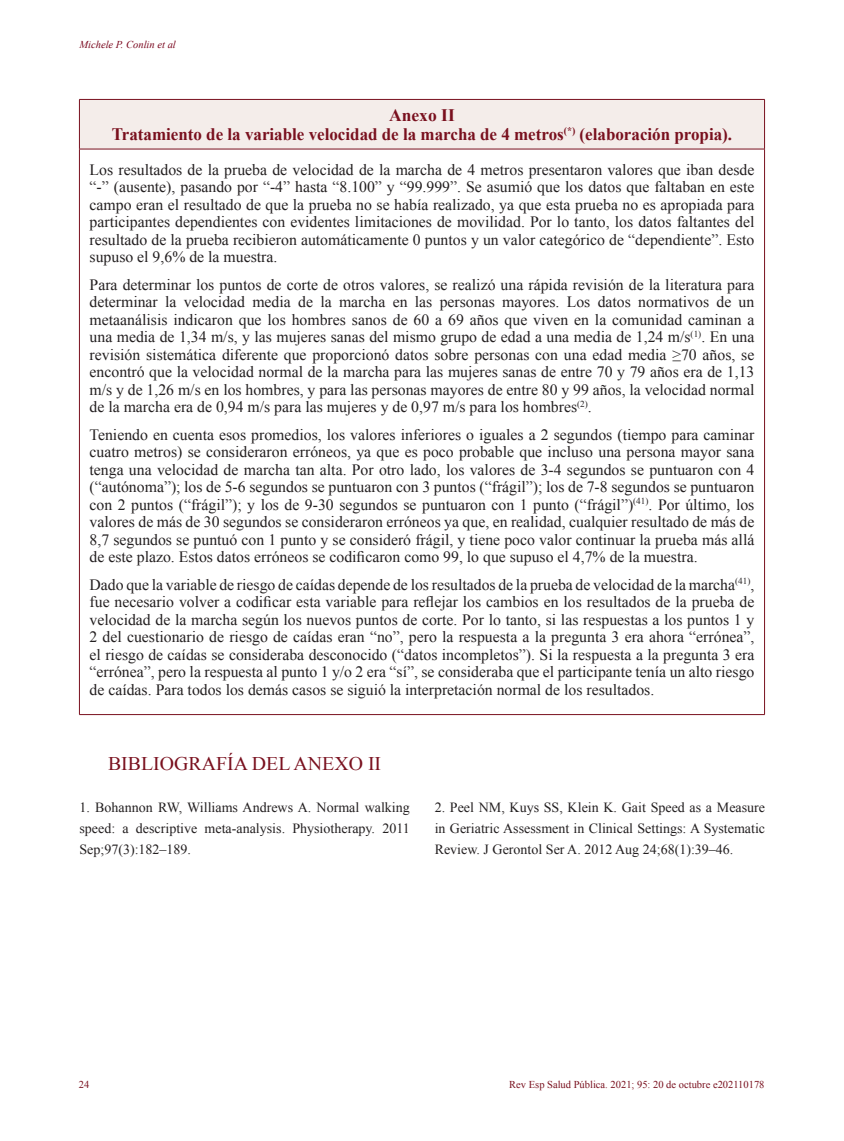
<style>
.page{position:relative;width:844px;height:1141px;background:#fff}
.page>*{position:absolute;margin:0;border:0;box-sizing:border-box;transform-origin:0 0}
.t1{font:19.25px "Times New Roman";color:#79101e}
.t2{font:700 17.5px/19.2px "Times New Roman";color:#79101e;text-align:center}
.t3{font:15.75px/17.5px "Times New Roman";color:#231f20;text-align:justify}
.t4{font:14px/21px "Times New Roman";color:#231f20;text-align:justify}
.t5{font:10.5px "Times New Roman";color:#79101e}
.t6{font:italic 10.5px "Times New Roman";color:#7a071e}
</style>
<div class="page">
<div style="left:79px;top:99px;width:685px;height:50px;background:#f4edea"></div>
<hr style="left:79px;top:100px;width:1px;height:49px;background:#79101e">
<hr style="left:764px;top:100px;width:1px;height:49px;background:#79101e">
<hr style="left:79px;top:99px;width:685px;height:1px;background:#79101e">
<hr style="left:79px;top:149px;width:685px;height:1px;background:#79101e">
<hr style="left:79px;top:149px;width:1px;height:565px;background:#79101e">
<hr style="left:764px;top:149px;width:1px;height:565px;background:#79101e">
<hr style="left:79px;top:714px;width:685px;height:1px;background:#79101e">
<p class="t6" style="left:79px;top:38px;width:98px">Michele P. Conlin et al</p>
<p class="t2" style="left:112px;top:105px;width:621px">Anexo II<br>Tratamiento de la variable velocidad de la marcha de 4 metros<sup>(*)</sup> (elaboración propia).</p>
<p class="t3" style="left:90px;top:161px;width:666px">Los resultados de la prueba de velocidad de la marcha de 4 metros presentaron valores que iban desde “-” (ausente), pasando por “-4” hasta “8.100” y “99.999”. Se asumió que los datos que faltaban en este campo eran el resultado de que la prueba no se había realizado, ya que esta prueba no es apropiada para participantes dependientes con evidentes limitaciones de movilidad. Por lo tanto, los datos faltantes del resultado de la prueba recibieron automáticamente 0 puntos y un valor categórico de “dependiente”. Esto supuso el 9,6% de la muestra.</p>
<p class="t3" style="left:90px;top:275px;width:666px">Para determinar los puntos de corte de otros valores, se realizó una rápida revisión de la literatura para determinar la velocidad media de la marcha en las personas mayores. Los datos normativos de un metaanálisis indicaron que los hombres sanos de 60 a 69 años que viven en la comunidad caminan a una media de 1,34 m/s, y las mujeres sanas del mismo grupo de edad a una media de 1,24 m/s<sup>(1)</sup>. En una revisión sistemática diferente que proporcionó datos sobre personas con una edad media ≥70 años, se encontró que la velocidad normal de la marcha para las mujeres sanas de entre 70 y 79 años era de 1,13 m/s y de 1,26 m/s en los hombres, y para las personas mayores de entre 80 y 99 años, la velocidad normal de la marcha era de 0,94 m/s para las mujeres y de 0,97 m/s para los hombres<sup>(2)</sup>.</p>
<p class="t3" style="left:90px;top:425px;width:666px">Teniendo en cuenta esos promedios, los valores inferiores o iguales a 2 segundos (tiempo para caminar cuatro metros) se consideraron erróneos, ya que es poco probable que incluso una persona mayor sana tenga una velocidad de marcha tan alta. Por otro lado, los valores de 3-4 segundos se puntuaron con 4 (“autónoma”); los de 5-6 segundos se puntuaron con 3 puntos (“frágil”); los de 7-8 segundos se puntuaron con 2 puntos (“frágil”); y los de 9-30 segundos se puntuaron con 1 punto (“frágil”)<sup>(41)</sup>. Por último, los valores de más de 30 segundos se consideraron erróneos ya que, en realidad, cualquier resultado de más de 8,7 segundos se puntuó con 1 punto y se consideró frágil, y tiene poco valor continuar la prueba más allá de este plazo. Estos datos erróneos se codificaron como 99, lo que supuso el 4,7% de la muestra.</p>
<p class="t3" style="left:90px;top:575px;width:666px">Dado que la variable de riesgo de caídas depende de los resultados de la prueba de velocidad de la marcha<sup>(41)</sup>, fue necesario volver a codificar esta variable para reflejar los cambios en los resultados de la prueba de velocidad de la marcha según los nuevos puntos de corte. Por lo tanto, si las respuestas a los puntos 1 y 2 del cuestionario de riesgo de caídas eran “no”, pero la respuesta a la pregunta 3 era ahora “errónea”, el riesgo de caídas se consideraba desconocido (“datos incompletos”). Si la respuesta a la pregunta 3 era “errónea”, pero la respuesta al punto 1 y/o 2 era “sí”, se consideraba que el participante tenía un alto riesgo de caídas. Para todos los demás casos se siguió la interpretación normal de los resultados.</p>
<p class="t1" style="left:108px;top:751px;width:274px">BIBLIOGRAFÍA DEL ANEXO II</p>
<p class="t4" style="left:79px;top:797px;width:332px">1. Bohannon RW, Williams Andrews A. Normal walking speed: a descriptive meta-analysis. Physiotherapy. 2011<br>Sep;97(3):182–189.</p>
<p class="t4" style="left:434px;top:797px;width:332px">2. Peel NM, Kuys SS, Klein K. Gait Speed as a Measure in Geriatric Assessment in Clinical Settings: A Systematic Review. J Gerontol Ser A. 2012 Aug 24;68(1):39–46.</p>
<p class="t5" style="left:79px;top:1077px;width:12px">24</p>
<p class="t5" style="left:509px;top:1077px;width:257px">Rev Esp Salud Pública. 2021; 95: 20 de octubre e202110178</p>
</div>
